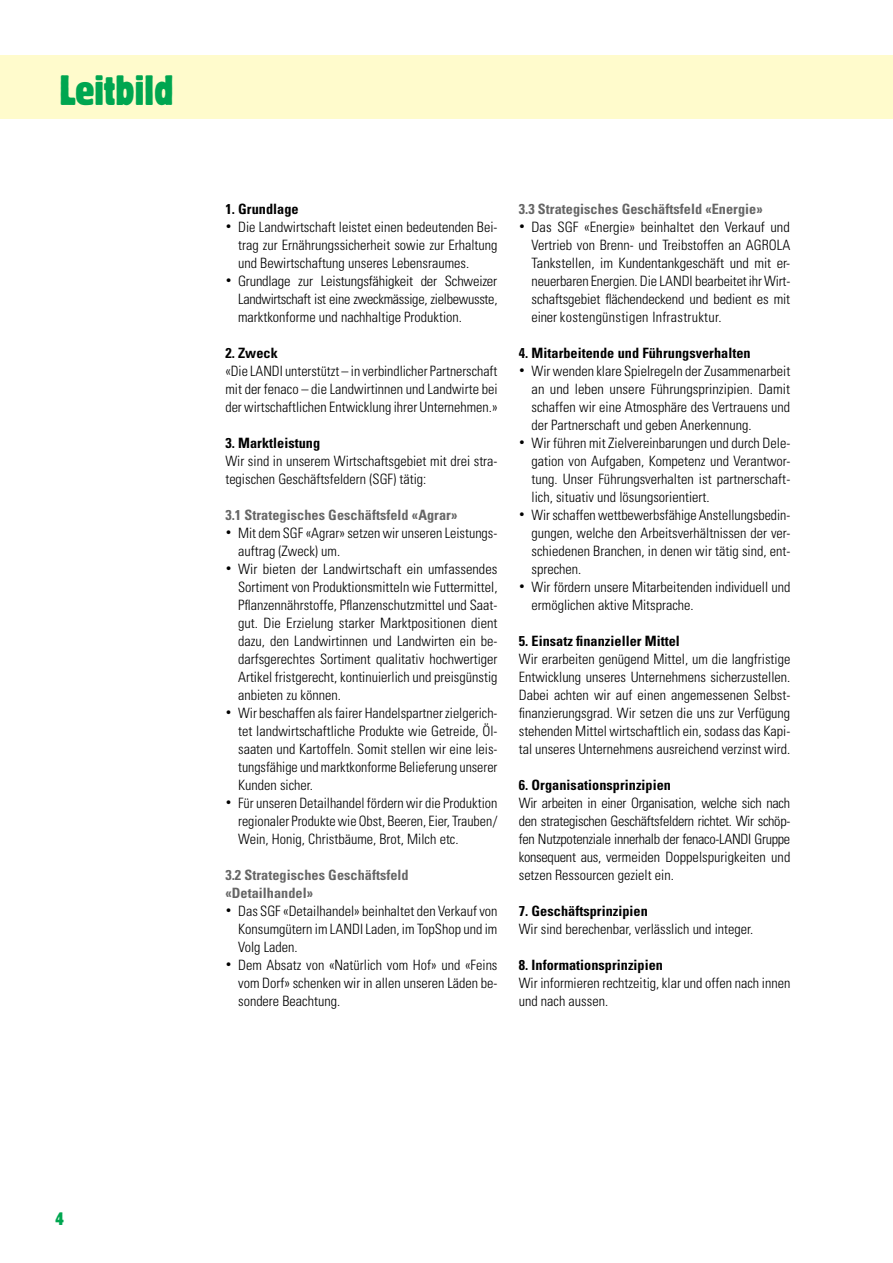
<style>
.page{position:relative;width:893px;height:1263px;background:#fff}
.page>*{position:absolute;margin:0;border:0;box-sizing:border-box;transform-origin:0 0}
.t1{font:condensed 42px "Block Pro";color:#00a650}
.t2{font:condensed 18px "Block Pro";color:#00a650}
.t3{font:300 condensed 14.25px/18px "Univers LT Std";color:#000;text-align:justify}
.t4{font:700 condensed 14.25px "Univers LT Std";letter-spacing:.005em;color:#000}
.t5{font:700 condensed 14.25px/18px "Univers LT Std";letter-spacing:.005em;color:#666}
.s1{font-size:10.5px}
</style>
<div class="page">
<div style="left:0;top:55px;width:893px;height:64px;background:#fffbcc"></div>
<h1 class="t1" style="left:60px;top:63px;width:115px">Leitbild</h1>
<p class="t4" style="left:225px;top:200px;width:75px">1. Grundlage</p>
<p class="t3" style="left:238px;top:218px;width:261px;text-indent:-13px"><span class="s1">•</span> Die Landwirtschaft leistet einen bedeutenden Bei&shy;trag zur Ernährungssicherheit sowie zur Erhaltung und Bewirtschaftung unseres Lebensraumes.</p>
<p class="t3" style="left:238px;top:272px;width:261px;text-indent:-13px"><span class="s1">•</span> Grundlage zur Leistungsfähigkeit der Schweizer Landwirtschaft ist eine zweckmässige, zielbewusste, marktkonforme und nachhaltige Produktion.</p>
<p class="t4" style="left:225px;top:344px;width:54px">2. Zweck</p>
<p class="t3" style="left:225px;top:362px;width:274px">«Die LANDI unterstützt – in verbindlicher Partnerschaft mit der fenaco – die Landwirtinnen und Landwirte bei der wirtschaftlichen Entwicklung ihrer Unternehmen.»</p>
<p class="t4" style="left:225px;top:434px;width:96px">3. Marktleistung</p>
<p class="t3" style="left:225px;top:452px;width:274px">Wir sind in unserem Wirtschaftsgebiet mit drei stra&shy;tegischen Geschäftsfeldern (SGF) tätig:</p>
<p class="t5" style="left:225px;top:505px;width:233px">3.1 Strategisches Geschäftsfeld «Agrar»</p>
<p class="t3" style="left:238px;top:524px;width:261px;text-indent:-13px"><span class="s1">•</span> Mit dem SGF «Agrar» setzen wir unseren Leistungs&shy;auftrag (Zweck) um.</p>
<p class="t3" style="left:238px;top:560px;width:261px;text-indent:-13px"><span class="s1">•</span> Wir bieten der Landwirtschaft ein umfassendes Sortiment von Produktionsmitteln wie Futtermittel, Pflanzennährstoffe, Pflanzenschutzmittel und Saat&shy;gut. Die Erzielung starker Marktpositionen dient dazu, den Landwirtinnen und Landwirten ein be&shy;darfsgerechtes Sortiment qualitativ hochwertiger Artikel fristgerecht, kontinuierlich und preisgünstig anbieten zu können.</p>
<p class="t3" style="left:238px;top:704px;width:261px;text-indent:-13px"><span class="s1">•</span> Wir beschaffen als fairer Handelspartner zielgerich&shy;tet landwirtschaftliche Produkte wie Getreide, Öl&shy;saaten und Kartoffeln. Somit stellen wir eine leis&shy;tungsfähige und marktkonforme Belieferung unserer Kunden sicher.</p>
<p class="t3" style="left:238px;top:794px;width:261px;text-indent:-13px"><span class="s1">•</span> Für unseren Detailhandel fördern wir die Produktion regionaler Produkte wie Obst, Beeren, Eier, Trauben/ Wein, Honig, Christbäume, Brot, Milch etc.</p>
<p class="t5" style="left:225px;top:865px;width:185px">3.2 Strategisches Geschäftsfeld «Detailhandel»</p>
<p class="t3" style="left:238px;top:902px;width:261px;text-indent:-13px"><span class="s1">•</span> Das SGF «Detailhandel» beinhaltet den Verkauf von Konsumgütern im LANDI Laden, im TopShop und im Volg Laden.</p>
<p class="t3" style="left:238px;top:956px;width:261px;text-indent:-13px"><span class="s1">•</span> Dem Absatz von «Natürlich vom Hof» und «Feins vom Dorf» schenken wir in allen unseren Läden be&shy;sondere Beachtung.</p>
<p class="t5" style="left:519px;top:199px;width:245px">3.3 Strategisches Geschäftsfeld «Energie»</p>
<p class="t3" style="left:531px;top:218px;width:260px;text-indent:-13px"><span class="s1">•</span> Das SGF «Energie» beinhaltet den Verkauf und Vertrieb von Brenn- und Treibstoffen an AGROLA Tankstellen, im Kundentankgeschäft und mit er&shy;neuerbaren Energien. Die LANDI bearbeitet ihr Wirt&shy;schaftsgebiet flächendeckend und bedient es mit einer kostengünstigen Infrastruktur.</p>
<p class="t4" style="left:519px;top:344px;width:233px">4. Mitarbeitende und Führungsverhalten</p>
<p class="t3" style="left:531px;top:362px;width:260px;text-indent:-13px"><span class="s1">•</span> Wir wenden klare Spielregeln der Zusammenarbeit an und leben unsere Führungsprinzipien. Damit schaffen wir eine Atmosphäre des Vertrauens und der Partnerschaft und geben Anerkennung.</p>
<p class="t3" style="left:531px;top:434px;width:260px;text-indent:-13px"><span class="s1">•</span> Wir führen mit Zielvereinbarungen und durch Dele&shy;gation von Aufgaben, Kompetenz und Verantwor&shy;tung. Unser Führungsverhalten ist partnerschaft&shy;lich, situativ und lösungsorientiert.</p>
<p class="t3" style="left:531px;top:506px;width:260px;text-indent:-13px"><span class="s1">•</span> Wir schaffen wettbewerbsfähige Anstellungsbedin&shy;gungen, welche den Arbeitsverhältnissen der ver&shy;schiedenen Branchen, in denen wir tätig sind, ent&shy;sprechen.</p>
<p class="t3" style="left:532px;top:578px;width:260px;text-indent:-13px"><span class="s1">•</span> Wir fördern unsere Mitarbeitenden individuell und ermöglichen aktive Mitsprache.</p>
<p class="t4" style="left:519px;top:632px;width:163px">5. Einsatz finanzieller Mittel</p>
<p class="t3" style="left:519px;top:650px;width:273px">Wir erarbeiten genügend Mittel, um die langfristige Entwicklung unseres Unternehmens sicherzustellen.<br>Dabei achten wir auf einen angemessenen Selbst&shy;finanzierungsgrad. Wir setzen die uns zur Verfügung stehenden Mittel wirtschaftlich ein, sodass das Kapi&shy;tal unseres Unternehmens ausreichend verzinst wird.</p>
<p class="t4" style="left:519px;top:776px;width:154px">6. Organisationsprinzipien</p>
<p class="t3" style="left:519px;top:794px;width:273px">Wir arbeiten in einer Organisation, welche sich nach den strategischen Geschäftsfeldern richtet. Wir schöp&shy;fen Nutzpotenziale innerhalb der fenaco-LANDI Gruppe konsequent aus, vermeiden Doppelspurigkeiten und setzen Ressourcen gezielt ein.</p>
<p class="t4" style="left:519px;top:902px;width:131px">7. Geschäftsprinzipien</p>
<p class="t3" style="left:519px;top:920px;width:236px">Wir sind berechenbar, verlässlich und integer.</p>
<p class="t4" style="left:519px;top:956px;width:146px">8. Informationsprinzipien</p>
<p class="t3" style="left:519px;top:974px;width:273px">Wir informieren rechtzeitig, klar und offen nach innen und nach aussen.</p>
<p class="t2" style="left:55px;top:1207px;width:10px">4</p>
</div>
